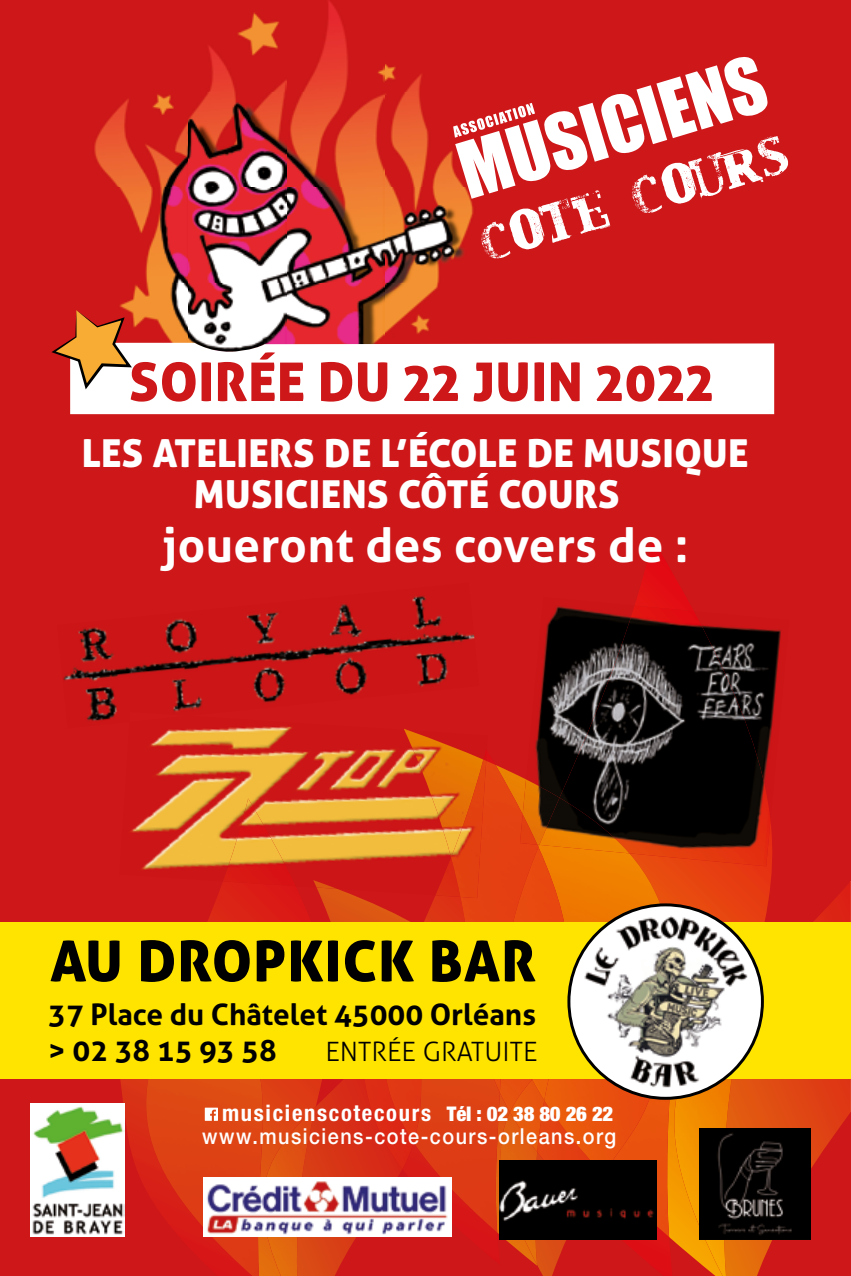
<style>
.page{position:relative;width:851px;height:1276px;background:#fff}
.page>*{position:absolute;margin:0;border:0;box-sizing:border-box;transform-origin:0 0}
.t1{font:56.4px "Aller Display";letter-spacing:.025em;color:#000}
.t2{font:53.4px "Aller Display";letter-spacing:.01em;color:#cd1719}
.t3{font:700 47.4px "Aller";letter-spacing:.01em;color:#fff}
.t4{font:38.7px/41.4px "Aller Display";letter-spacing:.01em;color:#fff;text-align:center}
.t5{font:700 29.7px/35.7px "Aller";color:#000}
.t6{font:300 26.7px "Aller";color:#000}
.t7{font:700 condensed 22.5px "Helvetica Neue";letter-spacing:.075em;color:#fff}
.t8{font:500 21.9px "Helvetica Neue";letter-spacing:.075em;color:#fff;scale:.9 1}
.s1{font-weight:900;font-size:20.1px}
</style>
<div class="page">
<div style="left:0;top:0;width:850px;height:1276px;background:#cd1719"></div>
<img style="left:94px;top:1px;width:366px;height:342px">
<svg style="left:453px;top:57px;width:335px;height:201px"></svg>
<div style="left:70px;top:343px;width:704px;height:71px;background:#fff"></div>
<svg style="left:51px;top:310px;width:81px;height:80px"></svg>
<svg style="left:637px;top:540px;width:135px;height:363px"></svg>
<svg style="left:850px;top:880px;width:1px;height:232px"></svg>
<svg style="left:716px;top:881px;width:134px;height:395px"></svg>
<img style="left:672px;top:1099px;width:78px;height:177px">
<svg style="left:584px;top:1237px;width:88px;height:39px"></svg>
<img style="left:538px;top:845px;width:169px;height:392px">
<img style="left:488px;top:761px;width:50px;height:351px">
<img style="left:489px;top:847px;width:94px;height:232px">
<svg style="left:535px;top:1239px;width:49px;height:37px"></svg>
<img style="left:544px;top:1078px;width:129px;height:96px">
<img style="left:500px;top:1112px;width:37px;height:152px">
<img style="left:510px;top:1079px;width:34px;height:73px">
<img style="left:532px;top:1078px;width:21px;height:22px">
<svg style="left:346px;top:887px;width:154px;height:353px"></svg>
<img style="left:402px;top:1078px;width:98px;height:154px">
<img style="left:471px;top:1078px;width:31px;height:15px">
<svg style="left:208px;top:895px;width:138px;height:26px"></svg>
<svg style="left:301px;top:1078px;width:101px;height:198px"></svg>
<div style="left:362px;top:1078px;width:51px;height:91px;background:#d72917"></div>
<img style="left:381px;top:1078px;width:43px;height:64px">
<img style="left:301px;top:1106px;width:15px;height:170px">
<img style="left:112px;top:1078px;width:189px;height:198px">
<svg style="left:205px;top:1107px;width:13px;height:13px"></svg>
<img style="left:203px;top:1177px;width:248px;height:60px">
<img style="left:30px;top:1103px;width:95px;height:133px">
<div style="left:0;top:921px;width:850px;height:157px;background:#ffe400"></div>
<svg style="left:567px;top:903px;width:196px;height:196px"></svg>
<img style="left:574px;top:911px;width:181px;height:181px">
<img style="left:63px;top:596px;width:412px;height:125px">
<img style="left:119px;top:716px;width:369px;height:179px">
<img style="left:404px;top:730px;width:79px;height:127px">
<img style="left:435px;top:749px;width:52px;height:148px">
<img style="left:451px;top:759px;width:35px;height:139px">
<img style="left:313px;top:880px;width:24px;height:9px">
<img style="left:223px;top:798px;width:72px;height:88px">
<img style="left:129px;top:712px;width:60px;height:10px">
<img style="left:526px;top:597px;width:255px;height:223px">
<img style="left:559px;top:605px;width:211px;height:261px">
<img style="left:522px;top:779px;width:37px;height:66px">
<img style="left:539px;top:797px;width:90px;height:56px">
<img style="left:520px;top:814px;width:17px;height:30px">
<img style="left:699px;top:1128px;width:111px;height:111px">
<img style="left:499px;top:1160px;width:157px;height:79px">
<h2 class="t2" style="left:129px;top:348px;width:586px">SOIRÉE DU 22 JUIN 2022</h2>
<p class="t4" style="left:82px;top:432px;width:668px">LES ATELIERS DE L’ÉCOLE DE MUSIQUE<br>MUSICIENS CÔTÉ COURS</p>
<p class="t3" style="left:163px;top:516px;width:527px">joueront des covers de :</p>
<h1 class="t1" style="left:50px;top:925px;width:487px">AU DROPKICK BAR</h1>
<p class="t5" style="left:48px;top:996px;width:489px">37 Place du Châtelet 45000 Orléans &gt; 02 38 15 93 58</p>
<p class="t6" style="left:325px;top:1036px;width:213px">ENTRÉE GRATUITE</p>
<p class="t7" style="left:222px;top:1094px;width:393px">musicienscotecours <span class="s1">Tél : 02 38 80 26 22</span></p>
<p class="t8" style="left:202px;top:1119px;width:461px">www.musiciens-cote-cours-orleans.org</p>
</div>
